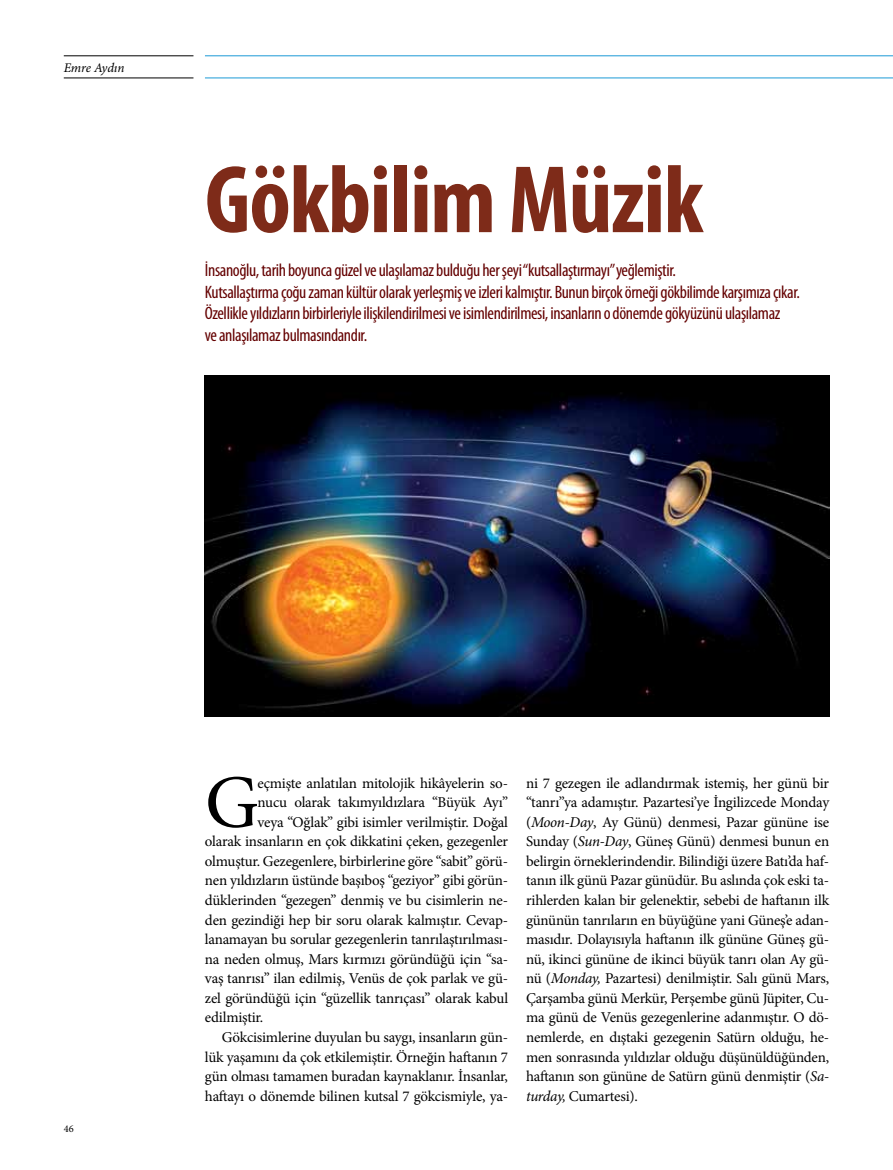
<style>
.page{position:relative;width:893px;height:1170px;background:#fff}
.page>*{position:absolute;margin:0;border:0;box-sizing:border-box;transform-origin:0 0}
.t1{font:700 condensed 96.75px "Myriad Pro";letter-spacing:-.015em;color:#7e2b19}
.t2{font:75.15px "Minion Pro";color:#000}
.t3{font:condensed 18px/21.6px "Myriad Pro";letter-spacing:-.02em;color:#640000}
.t4{font:15px/19.5px "Minion Pro";letter-spacing:-.015em;color:#000;text-align:justify}
.t5{font:italic 13.2px "Minion Pro";letter-spacing:-.015em;color:#000}
.t6{font:10.35px "Minion Pro";color:#000}
.s1{font-style:italic}
</style>
<div class="page">
<img style="left:205px;top:375px;width:624px;height:341px">
<hr style="left:64px;top:78px;width:129px;height:1px;background:#000">
<hr style="left:64px;top:56px;width:129px;height:1px;background:#000">
<hr style="left:205px;top:78px;width:688px;height:1px;background:#1c9ad6">
<hr style="left:205px;top:56px;width:688px;height:1px;background:#1c9ad6">
<p class="t5" style="left:64px;top:58px;width:62px">Emre Aydın</p>
<h1 class="t1" style="left:205px;top:139px;width:500px">Gökbilim Müzik</h1>
<p class="t3" style="left:205px;top:259px;width:596px">İnsanoğlu, tarih boyunca güzel ve ulaşılamaz bulduğu her şeyi “kutsallaştırmayı” yeğlemiştir.<br>Kutsallaştırma çoğu zaman kültür olarak yerleşmiş ve izleri kalmıştır. Bunun birçok örneği gökbilimde karşımıza çıkar.<br>Özellikle yıldızların birbirleriyle ilişkilendirilmesi ve isimlendirilmesi, insanların o dönemde gökyüzünü ulaşılamaz<br>ve anlaşılamaz bulmasındandır.</p>
<p class="t6" style="left:64px;top:1121px;width:11px">46</p>
<h2 class="t2" style="left:205px;top:752px;width:55px">G</h2>
<p class="t4" style="left:258px;top:773px;width:252px">eçmişte anlatılan mitolojik hikâyelerin so-</p>
<p class="t4" style="left:258px;top:792px;width:252px">nucu olarak takımyıldızlara “Büyük Ayı”</p>
<p class="t4" style="left:258px;top:812px;width:252px">veya “Oğlak” gibi isimler verilmiştir. Doğal</p>
<p class="t4" style="left:205px;top:831px;width:305px">olarak insanların en çok dikkatini çeken, gezegenler</p>
<p class="t4" style="left:205px;top:851px;width:305px">olmuştur. Gezegenlere, birbirlerine göre “sabit” görü-</p>
<p class="t4" style="left:205px;top:870px;width:305px">nen yıldızların üstünde başıboş “geziyor” gibi görün-</p>
<p class="t4" style="left:205px;top:890px;width:305px">düklerinden “gezegen” denmiş ve bu cisimlerin ne-</p>
<p class="t4" style="left:205px;top:909px;width:305px">den gezindiği hep bir soru olarak kalmıştır. Cevap-</p>
<p class="t4" style="left:205px;top:929px;width:305px">lanamayan bu sorular gezegenlerin tanrılaştırılması-</p>
<p class="t4" style="left:205px;top:949px;width:305px">na neden olmuş, Mars kırmızı göründüğü için “sa-</p>
<p class="t4" style="left:205px;top:968px;width:305px">vaş tanrısı” ilan edilmiş, Venüs de çok parlak ve gü-</p>
<p class="t4" style="left:205px;top:988px;width:305px">zel göründüğü için “güzellik tanrıçası” olarak kabul</p>
<p class="t4" style="left:205px;top:1007px;width:60px">edilmiştir.</p>
<p class="t4" style="left:222px;top:1027px;width:288px">Gökcisimlerine duyulan bu saygı, insanların gün-</p>
<p class="t4" style="left:205px;top:1046px;width:305px">lük yaşamını da çok etkilemiştir. Örneğin haftanın 7</p>
<p class="t4" style="left:205px;top:1066px;width:305px">gün olması tamamen buradan kaynaklanır. İnsanlar,</p>
<p class="t4" style="left:205px;top:1086px;width:305px">haftayı o dönemde bilinen kutsal 7 gökcismiyle, ya-</p>
<p class="t4" style="left:526px;top:773px;width:305px">ni 7 gezegen ile adlandırmak istemiş, her günü bir “tanrı”ya adamıştır. Pazartesi’ye İngilizcede Monday (<span class="s1">Moon-Day</span>, Ay Günü) denmesi, Pazar gününe ise Sunday (<span class="s1">Sun-Day</span>, Güneş Günü) denmesi bunun en belirgin örneklerindendir. Bilindiği üzere Batı’da haf&shy;tanın ilk günü Pazar günüdür. Bu aslında çok eski ta&shy;rihlerden kalan bir gelenektir, sebebi de haftanın ilk gününün tanrıların en büyüğüne yani Güneş’e adan&shy;masıdır. Dolayısıyla haftanın ilk gününe Güneş gü&shy;nü, ikinci gününe de ikinci büyük tanrı olan Ay gü&shy;nü (<span class="s1">Monday,</span> Pazartesi) denilmiştir. Salı günü Mars, Çarşamba günü Merkür, Perşembe günü Jüpiter, Cu&shy;ma günü de Venüs gezegenlerine adanmıştır. O dö&shy;nemlerde, en dıştaki gezegenin Satürn olduğu, he&shy;men sonrasında yıldızlar olduğu düşünüldüğünden, haftanın son gününe de Satürn günü denmiştir (<span class="s1">Sa&shy;turday,</span> Cumartesi).</p>
</div>
